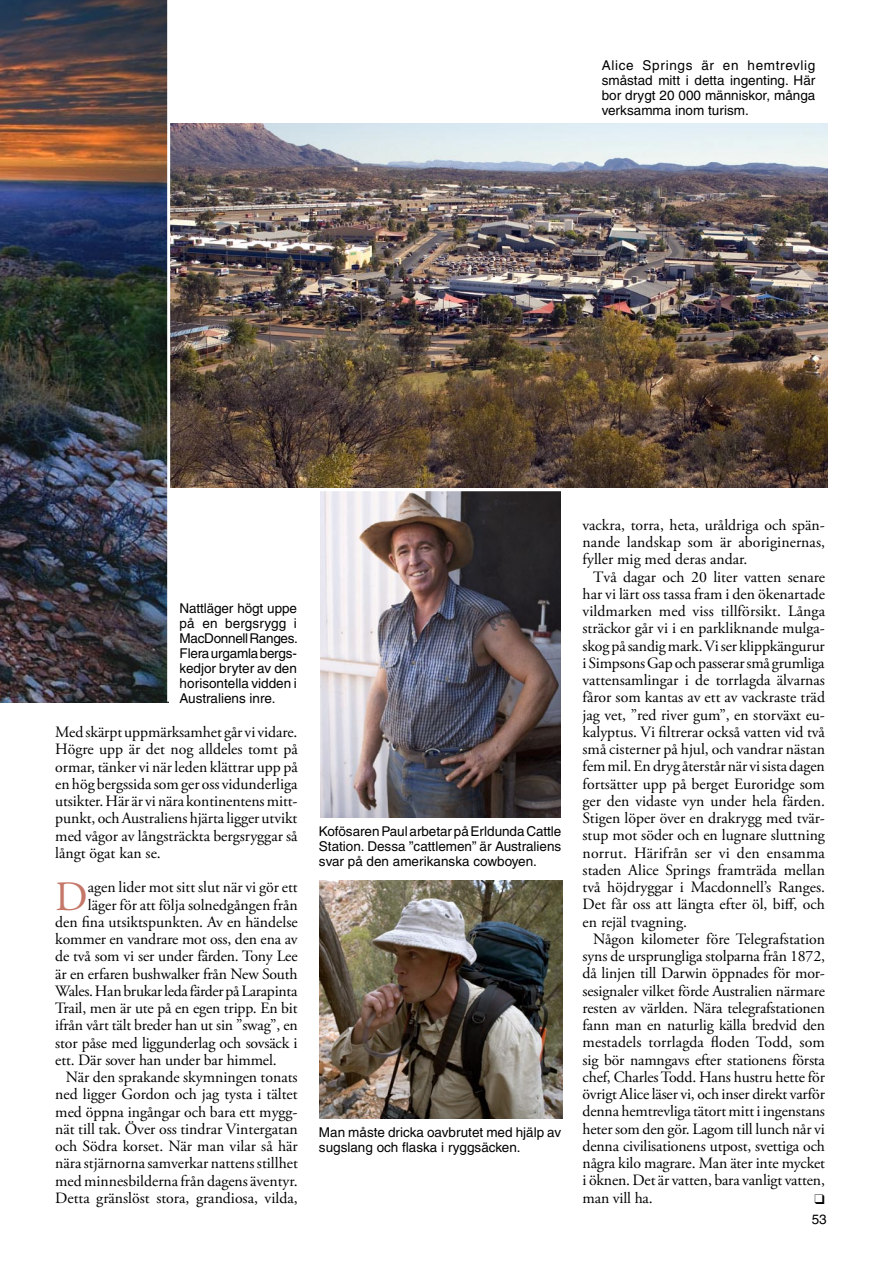
<style>
.page{position:relative;width:893px;height:1263px;background:#fff}
.page>*{position:absolute;margin:0;border:0;box-sizing:border-box;transform-origin:0 0}
.Brödtext1{font:41.7px "Adobe Garamond Pro";color:#c57869}
.Brödtext{font:15.75px/17.2px "Adobe Garamond Pro";color:#000;text-align:justify}
.Brödtext1-2{font:15.75px "Adobe Garamond Pro";letter-spacing:-.01em;color:#000}
.Bildtext{font:13.5px/15px "Helvetica";color:#000;text-align:justify}
</style>
<div class="page">
<img style="left:320px;top:881px;width:242px;height:237px">
<img style="left:321px;top:491px;width:240px;height:326px">
<img style="left:0;top:0;width:167px;height:702px">
<img style="left:170px;top:123px;width:657px;height:365px">
<p class="Bildtext" style="left:602px;top:57px;width:215px">Alice Springs är en hemtrevlig småstad mitt i detta ingenting. Här bor drygt 20 000 människor, många verksamma inom turism.</p>
<p class="Bildtext" style="left:180px;top:601px;width:120px">Nattläger högt uppe på en bergsrygg i MacDonnell Ranges.<br>Flera urgamla bergs&shy;kedjor bryter av den horisontella vidden i Australiens inre.</p>
<p class="Brödtext" style="left:55px;top:724px;width:244px">Med skärpt uppmärksamhet går vi vidare.<br>Högre upp är det nog alldeles tomt på ormar, tänker vi när leden klättrar upp på en hög bergssida som ger oss vidunderliga utsikter. Här är vi nära kontinentens mitt&shy;punkt, och Australiens hjärta ligger utvikt med vågor av långsträckta bergsryggar så långt ögat kan se.</p>
<p class="Brödtext1" style="left:55px;top:871px;width:34px">D</p>
<p class="Brödtext1-2" style="left:88px;top:878px;width:211px">agen lider mot sitt slut när vi gör ett</p>
<p class="Brödtext1-2" style="left:88px;top:895px;width:211px">läger för att följa solnedgången från</p>
<p class="Brödtext1-2" style="left:55px;top:912px;width:244px">den fina utsiktspunkten. Av en händelse</p>
<p class="Brödtext1-2" style="left:55px;top:930px;width:244px">kommer en vandrare mot oss, den ena av</p>
<p class="Brödtext1-2" style="left:55px;top:947px;width:244px">de två som vi ser under färden. Tony Lee</p>
<p class="Brödtext1-2" style="left:55px;top:964px;width:244px">är en erfaren bushwalker från New South</p>
<p class="Brödtext1-2" style="left:55px;top:981px;width:244px">Wales. Han brukar leda färder på Larapinta</p>
<p class="Brödtext1-2" style="left:55px;top:999px;width:244px">Trail, men är ute på en egen tripp. En bit</p>
<p class="Brödtext1-2" style="left:55px;top:1016px;width:244px">ifrån vårt tält breder han ut sin ”swag”, en</p>
<p class="Brödtext1-2" style="left:55px;top:1033px;width:244px">stor påse med liggunderlag och sovsäck i</p>
<p class="Brödtext1-2" style="left:55px;top:1050px;width:223px">ett. Där sover han under bar himmel.</p>
<p class="Brödtext" style="left:55px;top:1069px;width:244px;text-indent:11px">När den sprakande skymningen tonats ned ligger Gordon och jag tysta i tältet med öppna ingångar och bara ett mygg&shy;nät till tak. Över oss tindrar Vintergatan och Södra korset. När man vilar så här nära stjärnorna samverkar nattens stillhet med minnesbilderna från dagens äventyr.<br>Detta gränslöst stora, grandiosa, vilda,</p>
<p class="Bildtext" style="left:319px;top:824px;width:244px">Kofösaren Paul arbetar på Erldunda Cattle Station. Dessa ”cattlemen” är Australiens svar på den amerikanska cowboyen.</p>
<p class="Bildtext" style="left:319px;top:1125px;width:244px">Man måste dricka oavbrutet med hjälp av sugslang och flaska i ryggsäcken.</p>
<p class="Brödtext" style="left:583px;top:517px;width:244px">vackra, torra, heta, uråldriga och spän&shy;nande landskap som är aboriginernas, fyller mig med deras andar.</p>
<p class="Brödtext" style="left:583px;top:568px;width:244px;text-indent:11px">Två dagar och 20 liter vatten senare har vi lärt oss tassa fram i den ökenartade vildmarken med viss tillförsikt. Långa sträckor går vi i en parkliknande mulga&shy;skog på sandig mark. Vi ser klippkängurur i Simpsons Gap och passerar små grumliga vattensamlingar i de torrlagda älvarnas fåror som kantas av ett av vackraste träd jag vet, ”red river gum”, en storväxt eu&shy;kalyptus. Vi filtrerar också vatten vid två små cisterner på hjul, och vandrar nästan fem mil. En dryg återstår när vi sista dagen fortsätter upp på berget Euroridge som ger den vidaste vyn under hela färden.<br>Stigen löper över en drakrygg med tvär&shy;stup mot söder och en lugnare sluttning norrut. Härifrån ser vi den ensamma staden Alice Springs framträda mellan två höjdryggar i Macdonnell’s Ranges.<br>Det får oss att längta efter öl, biff, och en rejäl tvagning.</p>
<p class="Brödtext" style="left:583px;top:931px;width:244px;text-indent:11px">Någon kilometer före Telegrafstation syns de ursprungliga stolparna från 1872, då linjen till Darwin öppnades för mor&shy;sesignaler vilket förde Australien närmare resten av världen. Nära telegrafstationen fann man en naturlig källa bredvid den mestadels torrlagda floden Todd, som sig bör namngavs efter stationens första chef, Charles Todd. Hans hustru hette för övrigt Alice läser vi, och inser direkt varför denna hemtrevliga tätort mitt i ingenstans heter som den gör. Lagom till lunch når vi denna civilisationens utpost, svettiga och några kilo magrare. Man äter inte mycket i öknen. Det är vatten, bara vanligt vatten, man vill ha.</p>
<p class="Bildtext" style="left:812px;top:1212px;width:17px">53</p>
</div>
